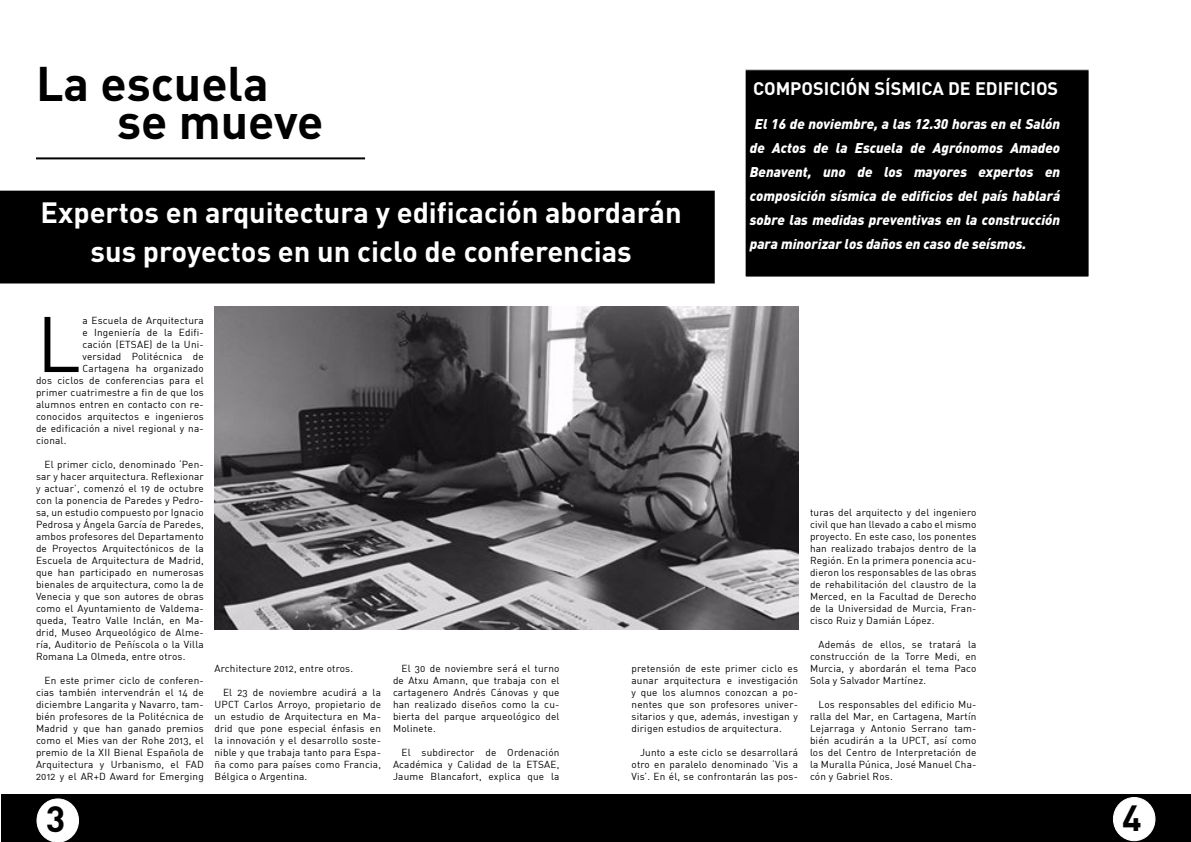
<style>
.page{position:relative;width:1191px;height:842px;background:#fff}
.page>*{position:absolute;margin:0;border:0;box-sizing:border-box;transform-origin:0 0}
.t1{font:77.4px "DIN Regular Alternate";color:#000}
.t2{font:700 48px "DIN Pro";color:#000}
.t3{font:700 36px "DIN Pro";color:#000}
.t4{font:700 29px/39px "DIN Pro";color:#fff;text-align:center}
.t5{font:700 18px "DIN Pro";color:#fff}
.t6{font:italic 900 14px/24px "DIN Pro";color:#fff;text-align:justify}
.t7{font:10px/12px "DIN Regular Alternate";letter-spacing:.02em;color:#000;text-align:justify}
</style>
<div class="page">
<img style="left:214px;top:306px;width:584px;height:323px">
<div style="left:745px;top:70px;width:344px;height:207px;background:#000"></div>
<div style="left:744px;top:69px;width:345px;height:209px;border:1px solid #fff"></div>
<hr style="left:36px;top:157px;width:329px;height:2px;background:#000">
<div style="left:0;top:191px;width:714px;height:92px;background:#000"></div>
<div style="left:1px;top:794px;width:1190px;height:48px;background:#000"></div>
<svg style="left:36px;top:798px;width:43px;height:44px"></svg>
<div style="left:1113px;top:797px;width:42px;height:44px;background:#fff;border-radius:50%"></div>
<div style="left:1113px;top:797px;width:42px;height:44px;border:1px solid #fff;border-radius:50%"></div>
<h2 class="t2" style="left:36px;top:44px;width:234px">La escuela</h2>
<h3 class="t5" style="left:753px;top:74px;width:307px">COMPOSICIÓN SÍSMICA DE EDIFICIOS</h3>
<h2 class="t2" style="left:117px;top:82px;width:208px">se mueve</h2>
<p class="t6" style="left:750px;top:111px;width:312px;text-indent:5px">El 16 de noviembre, a las 12.30 horas en el Salón de Actos de la Escuela de Agrónomos Amadeo Benavent, uno de los mayores expertos en composición sísmica de edificios del país hablará sobre las medidas preventivas en la construcción para minorizar los daños en caso de seísmos.</p>
<h3 class="t4" style="left:41px;top:190px;width:642px">Expertos en arquitectura y edificación abordarán sus proyectos en un ciclo de conferencias</h3>
<h1 class="t1" style="left:37px;top:296px;width:46px">L</h1>
<p class="t7" style="left:82px;top:314px;width:123px">a Escuela de Arquitectura</p>
<p class="t7" style="left:82px;top:326px;width:123px">e Ingeniería de la Edifi-</p>
<p class="t7" style="left:82px;top:338px;width:123px">cación (ETSAE) de la Uni-</p>
<p class="t7" style="left:82px;top:350px;width:123px">versidad Politécnica de</p>
<p class="t7" style="left:82px;top:362px;width:123px">Cartagena ha organizado</p>
<p class="t7" style="left:36px;top:374px;width:169px">dos ciclos de conferencias para el</p>
<p class="t7" style="left:36px;top:386px;width:169px">primer cuatrimestre a fin de que los</p>
<p class="t7" style="left:36px;top:398px;width:169px">alumnos entren en contacto con re-</p>
<p class="t7" style="left:36px;top:410px;width:169px">conocidos arquitectos e ingenieros</p>
<p class="t7" style="left:36px;top:422px;width:169px">de edificación a nivel regional y na-</p>
<p class="t7" style="left:36px;top:434px;width:32px">cional.</p>
<p class="t7" style="left:36px;top:458px;width:169px;text-indent:8px">El primer ciclo, denominado ‘Pen&shy;sar y hacer arquitectura. Reflexionar y actuar’, comenzó el 19 de octubre con la ponencia de Paredes y Pedro&shy;sa, un estudio compuesto por Ignacio Pedrosa y Ángela García de Paredes, ambos profesores del Departamento de Proyectos Arquitectónicos de la Escuela de Arquitectura de Madrid, que han participado en numerosas bienales de arquitectura, como la de Venecia y que son autores de obras como el Ayuntamiento de Valdema&shy;queda, Teatro Valle Inclán, en Ma&shy;drid, Museo Arqueológico de Alme&shy;ría, Auditorio de Peñíscola o la Villa Romana La Olmeda, entre otros.</p>
<p class="t7" style="left:36px;top:674px;width:169px;text-indent:8px">En este primer ciclo de conferen&shy;cias también intervendrán el 14 de diciembre Langarita y Navarro, tam&shy;bién profesores de la Politécnica de Madrid y que han ganado premios como el Mies van der Rohe 2013, el premio de la XII Bienal Española de Arquitectura y Urbanismo, el FAD 2012 y el AR+D Award for Emerging</p>
<p class="t7" style="left:214px;top:662px;width:140px">Architecture 2012, entre otros.</p>
<p class="t7" style="left:214px;top:686px;width:168px;text-indent:8px">El 23 de noviembre acudirá a la UPCT Carlos Arroyo, propietario de un estudio de Arquitectura en Ma&shy;drid que pone especial énfasis en la innovación y el desarrollo soste&shy;nible y que trabaja tanto para Espa&shy;ña como para países como Francia, Bélgica o Argentina.</p>
<p class="t7" style="left:393px;top:662px;width:168px;text-indent:8px">El 30 de noviembre será el turno de Atxu Amann, que trabaja con el cartagenero Andrés Cánovas y que han realizado diseños como la cu&shy;bierta del parque arqueológico del Molinete.</p>
<p class="t7" style="left:393px;top:746px;width:168px;text-indent:8px">El subdirector de Ordenación Académica y Calidad de la ETSAE, Jaume Blancafort, explica que la</p>
<p class="t7" style="left:631px;top:662px;width:168px">pretensión de este primer ciclo es aunar arquitectura e investigación y que los alumnos conozcan a po&shy;nentes que son profesores univer&shy;sitarios y que, además, investigan y dirigen estudios de arquitectura.</p>
<p class="t7" style="left:631px;top:746px;width:168px;text-indent:8px">Junto a este ciclo se desarrollará otro en paralelo denominado ‘Vis a Vis’. En él, se confrontarán las pos-</p>
<p class="t7" style="left:810px;top:506px;width:168px">turas del arquitecto y del ingeniero civil que han llevado a cabo el mismo proyecto. En este caso, los ponentes han realizado trabajos dentro de la Región. En la primera ponencia acu&shy;dieron los responsables de las obras de rehabilitación del claustro de la Merced, en la Facultad de Derecho de la Universidad de Murcia, Fran&shy;cisco Ruiz y Damián López.</p>
<p class="t7" style="left:810px;top:638px;width:168px;text-indent:8px">Además de ellos, se tratará la construcción de la Torre Medi, en Murcia, y abordarán el tema Paco Sola y Salvador Martínez.</p>
<p class="t7" style="left:810px;top:698px;width:168px;text-indent:8px">Los responsables del edificio Mu&shy;ralla del Mar, en Cartagena, Martín Lejarraga y Antonio Serrano tam&shy;bién acudirán a la UPCT, así como los del Centro de Interpretación de la Muralla Púnica, José Manuel Cha&shy;cón y Gabriel Ros.</p>
<h3 class="t3" style="left:46px;top:789px;width:21px">3</h3>
<h3 class="t3" style="left:1122px;top:788px;width:21px">4</h3>
</div>
